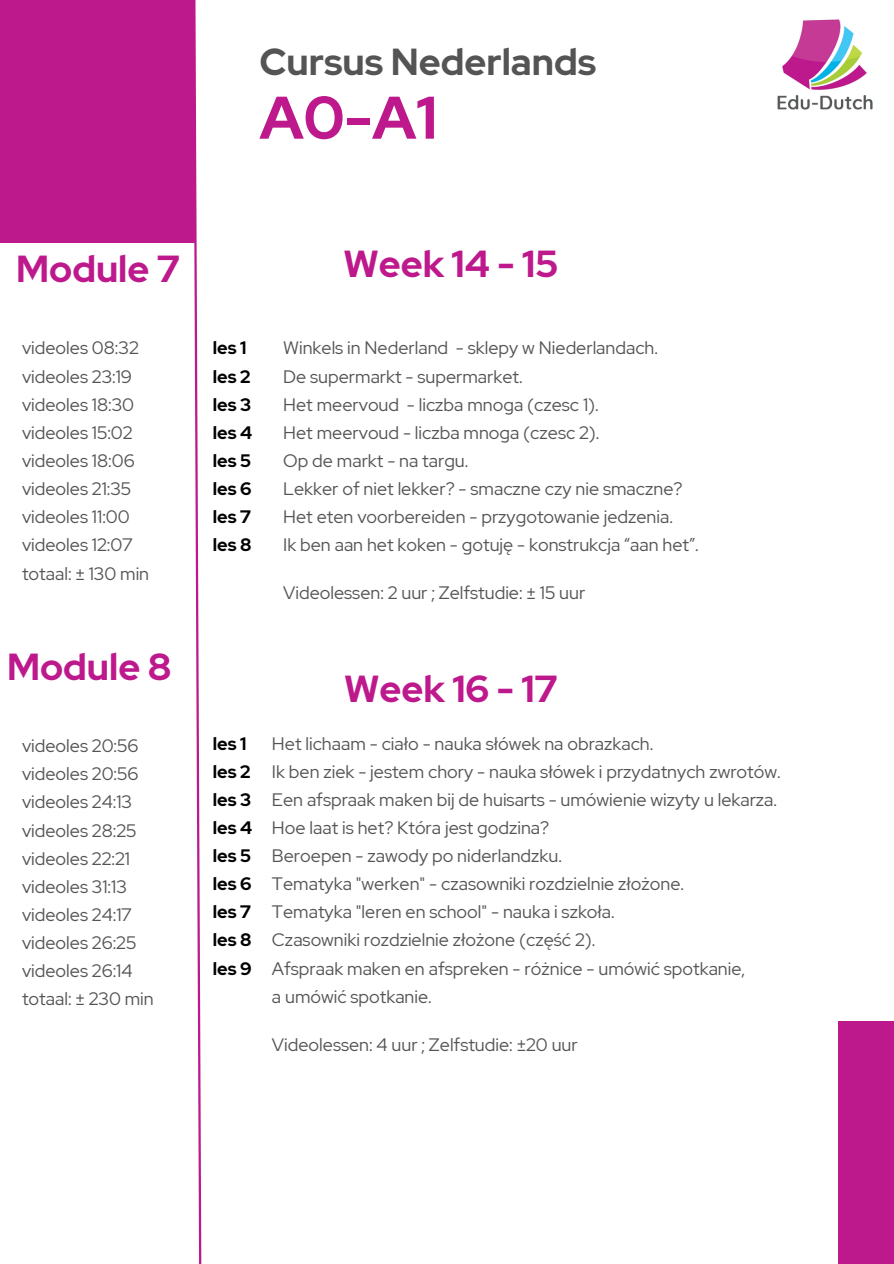
<style>
.page{position:relative;width:894px;height:1264px;background:#fff}
.page>*{position:absolute;margin:0;border:0;box-sizing:border-box;transform-origin:0 0}
.t1{font:700 60px "Red Hat Display";color:#bd198c}
.t2{font:700 37.5px "Red Hat Display";color:#bd198c}
.t3{font:700 37.5px "Red Hat Display";color:#545454}
.t4{font:18px "Red Hat Display";color:#545454}
.t5{font:700 18px/28.2px "Red Hat Display";color:#000}
</style>
<div class="page">
<div style="left:837px;top:1021px;width:56px;height:242px;background:#bd198c"></div>
<svg style="left:192px;top:0;width:10px;height:1263px"></svg>
<div style="left:0;top:0;width:194px;height:242px;background:#bd198c"></div>
<img style="left:777px;top:19px;width:96px;height:91px">
<p class="t3" style="left:259px;top:37px;width:338px">Cursus Nederlands</p>
<h2 class="t1" style="left:259px;top:78px;width:179px">A0-A1</h2>
<p class="t2" style="left:16px;top:244px;width:165px">Module 7</p>
<h3 class="t4" style="left:22px;top:336px;width:118px">videoles 08:32</h3>
<p class="t4" style="left:22px;top:364px;width:111px">videoles 23:19</p>
<p class="t4" style="left:22px;top:392px;width:114px">videoles 18:30</p>
<p class="t4" style="left:22px;top:420px;width:112px">videoles 15:02</p>
<p class="t4" style="left:22px;top:448px;width:114px">videoles 18:06</p>
<p class="t4" style="left:22px;top:477px;width:111px">videoles 21:35</p>
<p class="t4" style="left:22px;top:505px;width:109px">videoles 11:00</p>
<p class="t4" style="left:22px;top:533px;width:112px">videoles 12:07</p>
<p class="t4" style="left:22px;top:561px;width:129px">totaal: ± 130 min</p>
<p class="t2" style="left:7px;top:641px;width:166px">Module 8</p>
<p class="t4" style="left:22px;top:733px;width:118px">videoles 20:56</p>
<h3 class="t4" style="left:22px;top:762px;width:118px">videoles 20:56</h3>
<h2 class="t4" style="left:22px;top:790px;width:112px">videoles 24:13</h2>
<p class="t4" style="left:22px;top:818px;width:116px">videoles 28:25</p>
<p class="t4" style="left:22px;top:846px;width:109px">videoles 22:21</p>
<p class="t4" style="left:22px;top:874px;width:106px">videoles 31:13</p>
<p class="t4" style="left:22px;top:902px;width:111px">videoles 24:17</p>
<p class="t4" style="left:22px;top:930px;width:116px">videoles 26:25</p>
<p class="t4" style="left:22px;top:958px;width:112px">videoles 26:14</p>
<p class="t4" style="left:22px;top:987px;width:133px">totaal: ± 230 min</p>
<p class="t2" style="left:343px;top:239px;width:216px">Week 14 - 15</p>
<h2 class="t5" style="left:213px;top:334px;width:41px">les 1 les 2 les 3 les 4 les 5 les 6 les 7 les 8</h2>
<p class="t4" style="left:283px;top:336px;width:376px">Winkels in Nederland - sklepy w Niederlandach.</p>
<p class="t4" style="left:283px;top:364px;width:241px">De supermarkt - supermarket.</p>
<p class="t4" style="left:283px;top:392px;width:317px">Het meervoud - liczba mnoga (czesc 1).</p>
<p class="t4" style="left:283px;top:420px;width:318px">Het meervoud - liczba mnoga (czesc 2).</p>
<p class="t4" style="left:283px;top:448px;width:187px">Op de markt - na targu.</p>
<p class="t4" style="left:283px;top:477px;width:401px">Lekker of niet lekker? - smaczne czy nie smaczne?</p>
<p class="t4" style="left:283px;top:505px;width:391px">Het eten voorbereiden - przygotowanie jedzenia.</p>
<p class="t4" style="left:283px;top:533px;width:417px">Ik ben aan het koken - gotuję - konstrukcja “aan het”.</p>
<p class="t4" style="left:283px;top:580px;width:303px">Videolessen: 2 uur ; Zelfstudie: ± 15 uur</p>
<h2 class="t2" style="left:344px;top:663px;width:214px">Week 16 - 17</h2>
<p class="t5" style="left:213px;top:729px;width:41px">les 1 les 2 les 3 les 4 les 5 les 6 les 7 les 8 les 9</p>
<p class="t4" style="left:272px;top:731px;width:383px">Het lichaam - ciało - nauka słówek na obrazkach.</p>
<p class="t4" style="left:272px;top:759px;width:510px">Ik ben ziek - jestem chory - nauka słówek i przydatnych zwrotów.</p>
<p class="t4" style="left:272px;top:787px;width:506px">Een afspraak maken bij de huisarts - umówienie wizyty u lekarza.</p>
<p class="t4" style="left:272px;top:815px;width:279px">Hoe laat is het? Która jest godzina?</p>
<p class="t4" style="left:272px;top:843px;width:291px">Beroepen - zawody po niderlandzku.</p>
<p class="t4" style="left:272px;top:871px;width:413px">Tematyka "werken" - czasowniki rozdzielnie złożone.</p>
<p class="t4" style="left:272px;top:900px;width:344px">Tematyka "leren en school" - nauka i szkoła.</p>
<p class="t4" style="left:272px;top:928px;width:325px">Czasowniki rozdzielnie złożone (część 2).</p>
<h2 class="t4" style="left:272px;top:956px;width:474px">Afspraak maken en afspreken - różnice - umówić spotkanie,</h2>
<h1 class="t4" style="left:272px;top:984px;width:161px">a umówić spotkanie.</h1>
<p class="t4" style="left:272px;top:1032px;width:307px">Videolessen: 4 uur ; Zelfstudie: ±20 uur</p>
</div>
